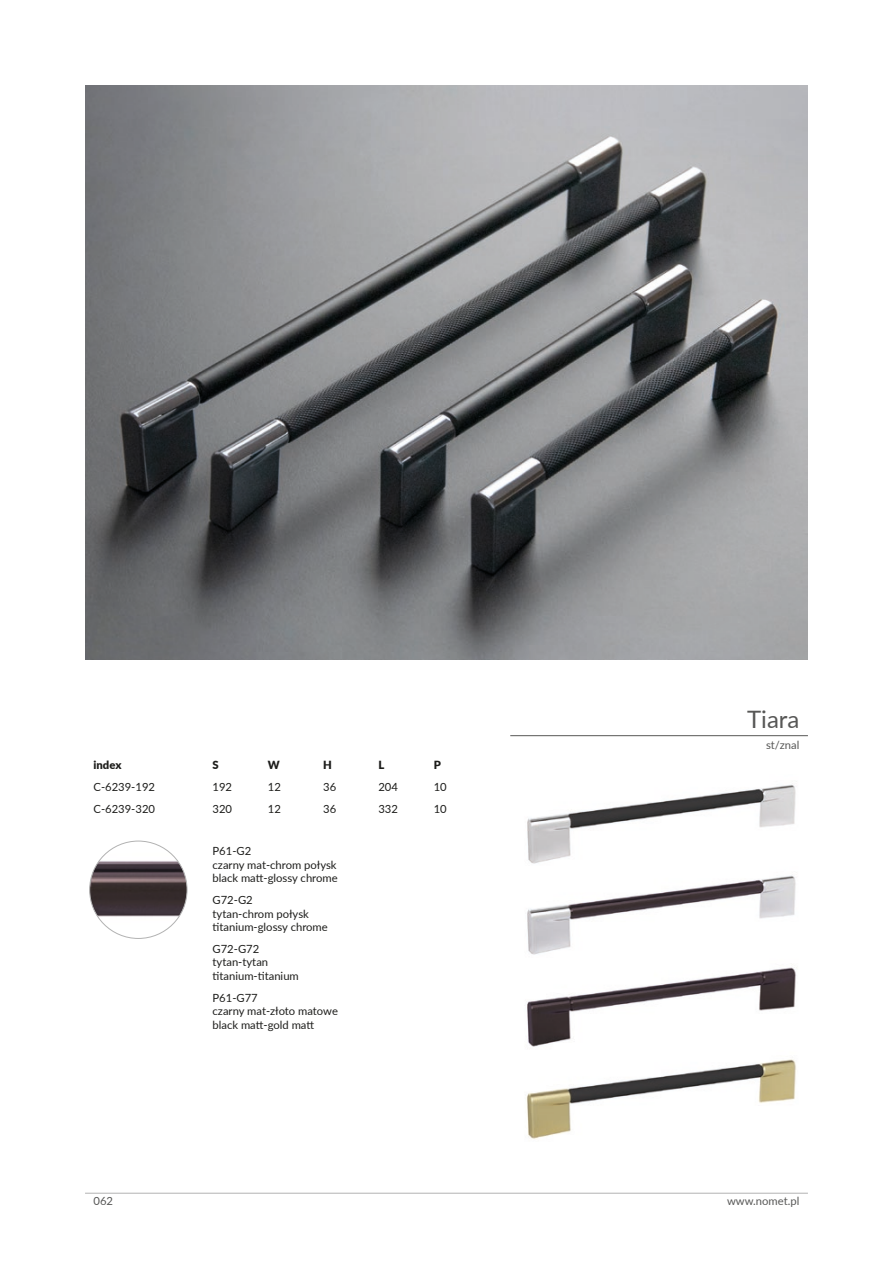
<style>
.page{position:relative;width:893px;height:1263px;background:#fff}
.page>*{position:absolute;margin:0;border:0;box-sizing:border-box;transform-origin:0 0}
.t1{font:24px "Lato";color:#575756}
.t2{font:11.25px/13.5px "Lato";color:#1d1d1b}
.t3{font:11.25px "Lato";color:#575756}
.t4{font:900 11.25px "Lato";color:#1d1d1b}
</style>
<div class="page">
<hr style="left:85px;top:1193px;width:723px;height:1px;background:#b2b2b2">
<hr style="left:510px;top:735px;width:298px;height:1px;background:#575756">
<img style="left:526px;top:781px;width:271px;height:358px">
<img style="left:90px;top:841px;width:97px;height:97px;border-radius:49px">
<img style="left:85px;top:85px;width:723px;height:574px">
<p class="t4" style="left:94px;top:756px;width:29px">index</p>
<p class="t4" style="left:213px;top:756px;width:8px">S</p>
<p class="t4" style="left:268px;top:756px;width:13px">W</p>
<p class="t4" style="left:323px;top:756px;width:10px">H</p>
<p class="t4" style="left:378px;top:756px;width:7px">L</p>
<p class="t4" style="left:434px;top:756px;width:9px">P</p>
<p class="t2" style="left:94px;top:779px;width:63px">C-6239-192</p>
<p class="t2" style="left:213px;top:779px;width:21px">192</p>
<p class="t2" style="left:268px;top:779px;width:15px">12</p>
<p class="t2" style="left:323px;top:779px;width:15px">36</p>
<p class="t2" style="left:378px;top:779px;width:21px">204</p>
<p class="t2" style="left:434px;top:779px;width:15px">10</p>
<p class="t2" style="left:94px;top:801px;width:63px">C-6239-320</p>
<p class="t2" style="left:213px;top:801px;width:21px">320</p>
<p class="t2" style="left:268px;top:801px;width:15px">12</p>
<p class="t2" style="left:323px;top:801px;width:15px">36</p>
<p class="t2" style="left:378px;top:801px;width:21px">332</p>
<p class="t2" style="left:434px;top:801px;width:15px">10</p>
<p class="t2" style="left:213px;top:844px;width:127px">P61-G2<br>czarny mat-chrom połysk black matt-glossy chrome</p>
<p class="t2" style="left:213px;top:893px;width:117px">G72-G2<br>tytan-chrom połysk titanium-glossy chrome</p>
<p class="t2" style="left:213px;top:941px;width:88px">G72-G72 tytan-tytan titanium-titanium</p>
<p class="t2" style="left:213px;top:990px;width:127px">P61-G77<br>czarny mat-złoto matowe black matt-gold matt</p>
<h1 class="t1" style="left:747px;top:702px;width:54px">Tiara</h1>
<p class="t3" style="left:766px;top:737px;width:35px">st/znal</p>
<p class="t3" style="left:94px;top:1193px;width:21px">062</p>
<p class="t3" style="left:727px;top:1193px;width:74px">www.nomet.pl</p>
</div>
